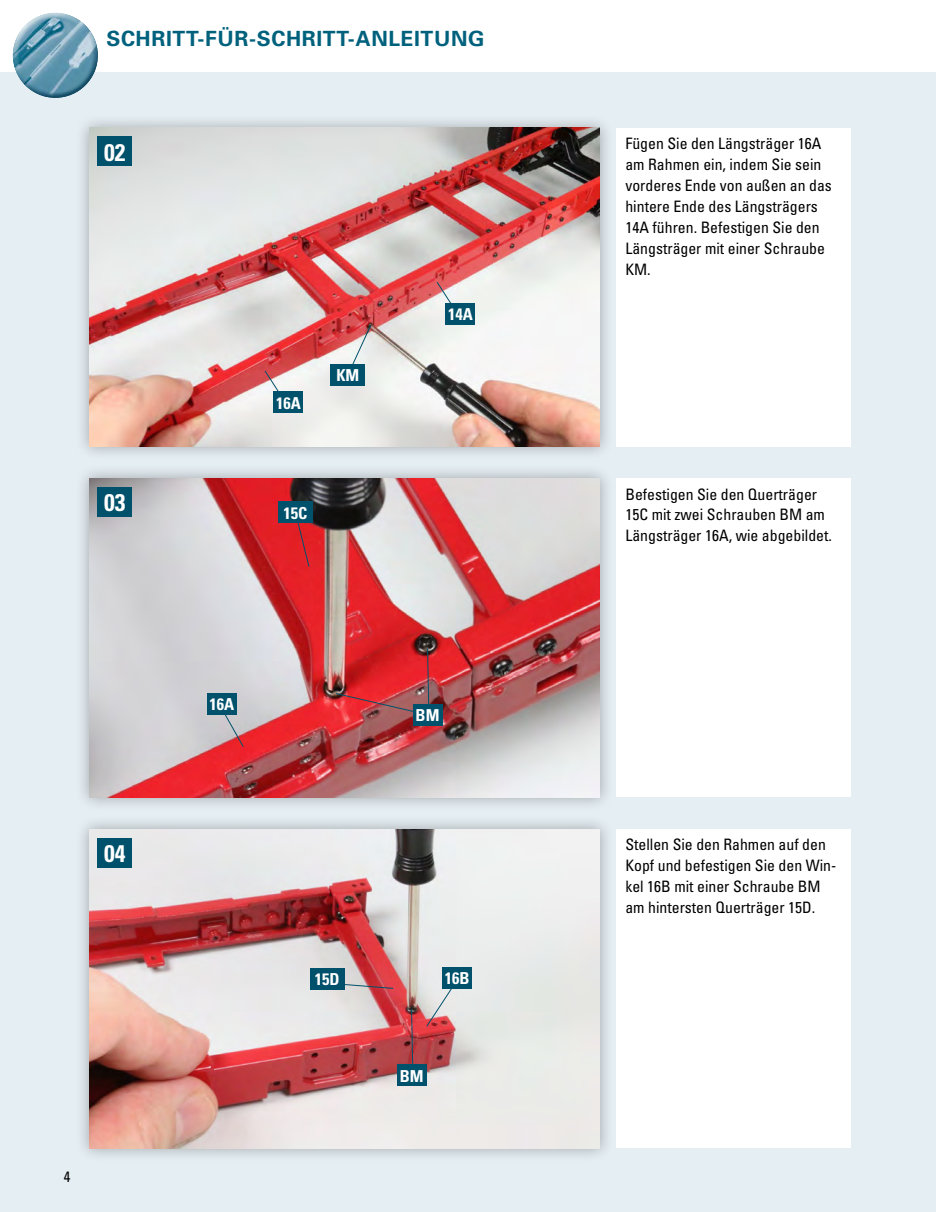
<style>
.page{position:relative;width:936px;height:1212px;background:#fff}
.page>*{position:absolute;margin:0;border:0;box-sizing:border-box;transform-origin:0 0}
.t1{font:700 condensed 24px "Univers";color:#fff}
.t2{font:700 21px "Univers";letter-spacing:.03em;color:#00617d}
.t3{font:700 condensed 16.5px "Univers";color:#fff}
.t4{font:condensed 15.75px/21px "Univers";color:#000}
.t5{font:condensed 15px "Univers";color:#000}
</style>
<div class="page">
<div style="left:0;top:72px;width:935px;height:1140px;background:#e5eef3"></div>
<div style="left:617px;top:478px;width:233px;height:319px;background:#fff"></div>
<div style="left:617px;top:829px;width:233px;height:319px;background:#fff"></div>
<div style="left:617px;top:128px;width:233px;height:318px;background:#fff"></div>
<div style="left:6px;top:6px;width:91px;height:72px;background:#fff;opacity:.75"></div>
<div style="left:12px;top:26px;width:92px;height:73px;background:#00617d;opacity:.75"></div>
<div style="left:75px;top:113px;width:539px;height:348px;background:#000;opacity:.3"></div>
<img style="left:89px;top:128px;width:511px;height:318px">
<div style="left:98px;top:136px;width:34px;height:30px;background:#00516b"></div>
<div style="left:75px;top:464px;width:539px;height:347px;background:#000;opacity:.3"></div>
<img style="left:89px;top:478px;width:511px;height:319px">
<div style="left:98px;top:487px;width:34px;height:30px;background:#00516b"></div>
<div style="left:75px;top:815px;width:539px;height:347px;background:#000;opacity:.3"></div>
<img style="left:89px;top:829px;width:511px;height:319px">
<div style="left:98px;top:838px;width:34px;height:29px;background:#00516b"></div>
<svg style="left:215px;top:698px;width:29px;height:50px"></svg>
<svg style="left:264px;top:370px;width:29px;height:44px"></svg>
<svg style="left:436px;top:281px;width:29px;height:44px"></svg>
<div style="left:207px;top:693px;width:29px;height:21px;background:#00516b"></div>
<div style="left:273px;top:392px;width:30px;height:21px;background:#00516b"></div>
<div style="left:445px;top:303px;width:30px;height:21px;background:#00516b"></div>
<svg style="left:294px;top:523px;width:16px;height:45px"></svg>
<div style="left:278px;top:502px;width:34px;height:21px;background:#00516b"></div>
<img style="left:335px;top:648px;width:94px;height:68px">
<svg style="left:411px;top:1008px;width:2px;height:57px"></svg>
<div style="left:412px;top:704px;width:30px;height:21px;background:#00516b"></div>
<div style="left:396px;top:1065px;width:30px;height:21px;background:#00516b"></div>
<svg style="left:425px;top:977px;width:34px;height:50px"></svg>
<div style="left:442px;top:967px;width:30px;height:21px;background:#00516b"></div>
<svg style="left:347px;top:325px;width:24px;height:51px"></svg>
<div style="left:331px;top:364px;width:34px;height:21px;background:#00516b"></div>
<svg style="left:344px;top:982px;width:50px;height:7px"></svg>
<div style="left:310px;top:968px;width:34px;height:21px;background:#00516b"></div>
<h2 class="t2" style="left:106px;top:26px;width:379px">SCHRITT-FÜR-SCHRITT-ANLEITUNG</h2>
<h1 class="t1" style="left:104px;top:137px;width:23px">02</h1>
<h1 class="t1" style="left:104px;top:488px;width:23px">03</h1>
<p class="t3" style="left:276px;top:393px;width:26px">16A</p>
<p class="t3" style="left:336px;top:365px;width:24px">KM</p>
<p class="t3" style="left:283px;top:503px;width:25px">15C</p>
<p class="t3" style="left:448px;top:304px;width:26px">14A</p>
<h1 class="t1" style="left:104px;top:839px;width:23px">04</h1>
<p class="t5" style="left:64px;top:1167px;width:8px">4</p>
<p class="t3" style="left:209px;top:694px;width:26px">16A</p>
<p class="t3" style="left:415px;top:705px;width:25px">BM</p>
<p class="t3" style="left:315px;top:969px;width:26px">15D</p>
<p class="t3" style="left:444px;top:968px;width:26px">16B</p>
<p class="t3" style="left:399px;top:1066px;width:25px">BM</p>
<p class="t4" style="left:625px;top:132px;width:208px">Fügen Sie den Längsträger 16A am Rahmen ein, indem Sie sein vorderes Ende von außen an das hintere Ende des Längsträgers<br>14A führen. Befestigen Sie den<br>Längsträger mit einer Schraube<br>KM.</p>
<p class="t4" style="left:625px;top:483px;width:208px">Befestigen Sie den Querträger<br>15C mit zwei Schrauben BM am<br>Längsträger 16A, wie abgebildet.</p>
<p class="t4" style="left:625px;top:834px;width:212px">Stellen Sie den Rahmen auf den<br>Kopf und befestigen Sie den Win&shy;kel 16B mit einer Schraube BM am hintersten Querträger 15D.</p>
</div>
